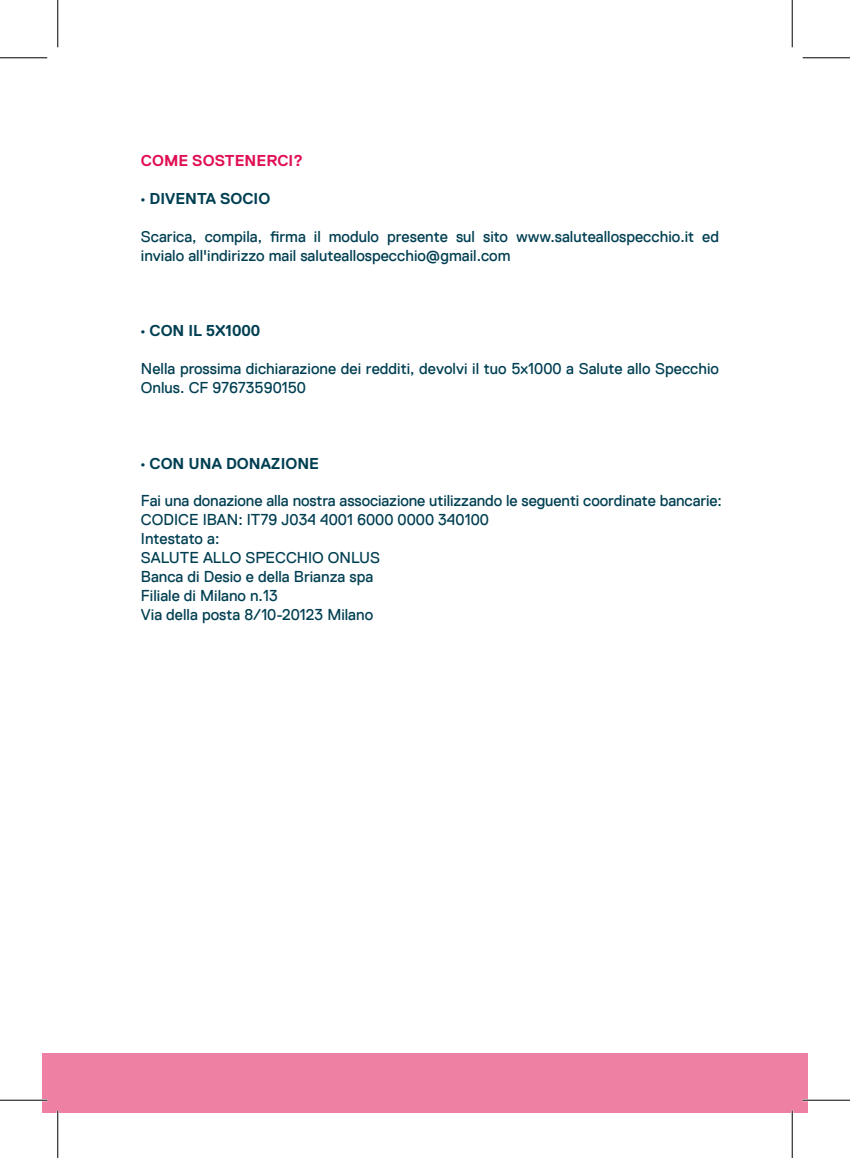
<style>
.page{position:relative;width:850px;height:1158px;background:#fff}
.page>*{position:absolute;margin:0;border:0;box-sizing:border-box;transform-origin:0 0}
.t1{font:15.75px/18.9px "Replica TT";color:#003f52}
.t2{font:700 15.75px "Replica";color:#003f52}
.t3{font:700 15.75px "Replica";color:#e01053}
.s1{font-family:"Myriad Pro";font-weight:400}
</style>
<div class="page">
<div style="left:43px;top:1053px;width:764px;height:59px;background:#ee80a3"></div>
<hr style="left:0;top:1098px;width:47px;height:3px;background:#fff">
<hr style="left:802px;top:1098px;width:48px;height:3px;background:#fff">
<hr style="left:57px;top:1110px;width:2px;height:47px;background:#fff">
<hr style="left:791px;top:1110px;width:2px;height:47px;background:#fff">
<hr style="left:0;top:57px;width:47px;height:1px;background:#000">
<hr style="left:802px;top:57px;width:48px;height:1px;background:#000">
<hr style="left:0;top:1099px;width:47px;height:1px;background:#000">
<hr style="left:802px;top:1099px;width:48px;height:1px;background:#000">
<hr style="left:57px;top:0;width:1px;height:47px;background:#000">
<hr style="left:57px;top:1110px;width:1px;height:47px;background:#000">
<hr style="left:792px;top:0;width:1px;height:47px;background:#000">
<hr style="left:792px;top:1110px;width:1px;height:47px;background:#000">
<p class="t3" style="left:141px;top:152px;width:164px">COME SOSTENERCI?</p>
<p class="t2" style="left:141px;top:189px;width:131px"><span class="s1">•</span> DIVENTA SOCIO</p>
<p class="t1" style="left:141px;top:227px;width:579px">Scarica, compila, firma il modulo presente sul sito www.saluteallospecchio.it ed invialo all'indirizzo mail saluteallospecchio@gmail.com</p>
<p class="t2" style="left:141px;top:322px;width:121px"><span class="s1">•</span> CON IL 5X1000</p>
<p class="t1" style="left:141px;top:359px;width:579px">Nella prossima dichiarazione dei redditi, devolvi il tuo 5x1000 a Salute allo Specchio<br>Onlus. CF 97673590150</p>
<p class="t2" style="left:141px;top:454px;width:180px"><span class="s1">•</span> CON UNA DONAZIONE</p>
<p class="t1" style="left:141px;top:491px;width:582px">Fai una donazione alla nostra associazione utilizzando le seguenti coordinate bancarie:<br>CODICE IBAN: IT79 J034 4001 6000 0000 340100<br>Intestato a:<br>SALUTE ALLO SPECCHIO ONLUS<br>Banca di Desio e della Brianza spa<br>Filiale di Milano n.13<br>Via della posta 8/10-20123 Milano</p>
</div>
